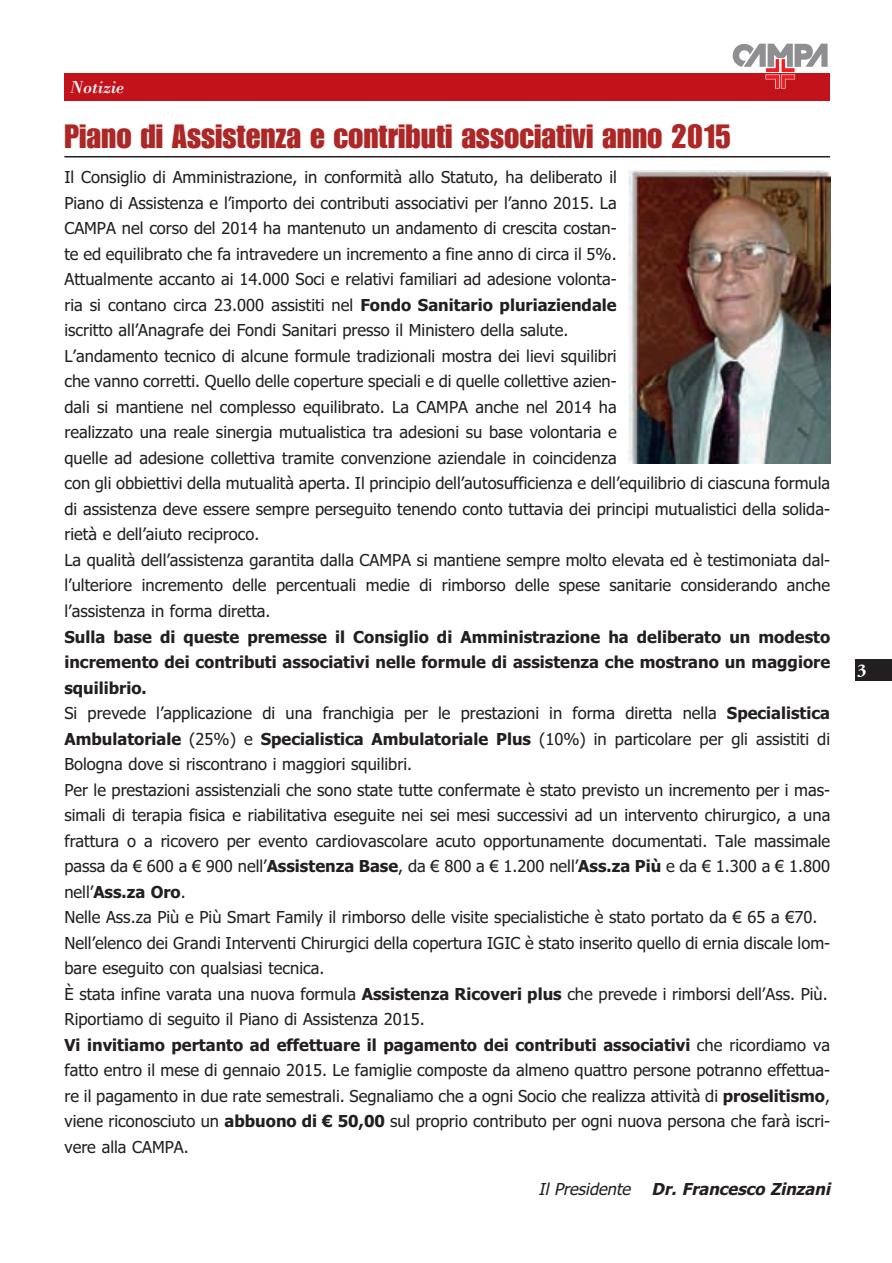
<style>
.page{position:relative;width:892px;height:1263px;background:#fff}
.page>*{position:absolute;margin:0;border:0;box-sizing:border-box;transform-origin:0 0}
.t1{font:33px "Impact LT Std";color:#ad2726}
.t2{font:italic 18px "Bodoni Std";color:#fff}
.t3{font:700 18px "Adobe Garamond Pro";color:#fff}
.t4{font:16.5px/25.5px "Tahoma";color:#231f20}
.t5{font:16.5px/25.5px "Tahoma Bold OTF";color:#231f20;text-align:justify}
.t6{font:italic 16.5px "Tahoma Bold OTF";color:#231f20}
.s1{font-family:"Tahoma Bold OTF"}
.s2{font-family:"Tahoma"}
</style>
<div class="page">
<div style="left:855px;top:660px;width:37px;height:21px;background:#231f20"></div>
<div style="left:64px;top:74px;width:766px;height:27px;background:#c2131b"></div>
<svg style="left:732px;top:44px;width:96px;height:45px"></svg>
<hr style="left:64px;top:156px;width:766px;height:1px;background:#231f20">
<img style="left:628px;top:171px;width:202px;height:293px">
<p class="t2" style="left:70px;top:81px;width:55px">Notizie</p>
<h1 class="t1" style="left:64px;top:124px;width:668px">Piano di Assistenza e contributi associativi anno 2015</h1>
<p class="t4" style="left:64px;top:166px;width:767px">Il Consiglio di Amministrazione, in conformità allo Statuto, ha deliberato il<br>Piano di Assistenza e l’importo dei contributi associativi per l’anno 2015. La<br>CAMPA nel corso del 2014 ha mantenuto un andamento di crescita costan-<br>te ed equilibrato che fa intravedere un incremento a fine anno di circa il 5%.<br>Attualmente accanto ai 14.000 Soci e relativi familiari ad adesione volonta-<br>ria si contano circa 23.000 assistiti nel <span class="s1">Fondo Sanitario pluriaziendale<br></span>iscritto all’Anagrafe dei Fondi Sanitari presso il Ministero della salute.<br>L’andamento tecnico di alcune formule tradizionali mostra dei lievi squilibri<br>che vanno corretti. Quello delle coperture speciali e di quelle collettive azien-<br>dali si mantiene nel complesso equilibrato. La CAMPA anche nel 2014 ha<br>realizzato una reale sinergia mutualistica tra adesioni su base volontaria e<br>quelle ad adesione collettiva tramite convenzione aziendale in coincidenza<br>con gli obbiettivi della mutualità aperta. Il principio dell’autosufficienza e dell’equilibrio di ciascuna formula di assistenza deve essere sempre perseguito tenendo conto tuttavia dei principi mutualistici della solida&shy;rietà e dell’aiuto reciproco.<br>La qualità dell’assistenza garantita dalla CAMPA si mantiene sempre molto elevata ed è testimoniata dal&shy;l’ulteriore incremento delle percentuali medie di rimborso delle spese sanitarie considerando anche l’assistenza in forma diretta.</p>
<p class="t5" style="left:64px;top:625px;width:767px">Sulla base di queste premesse il Consiglio di Amministrazione ha deliberato un modesto incremento dei contributi associativi nelle formule di assistenza che mostrano un maggiore squilibrio.</p>
<p class="t4" style="left:64px;top:702px;width:767px">Si prevede l’applicazione di una franchigia per le prestazioni in forma diretta nella <span class="s1">Specialistica</span></p>
<p class="t5" style="left:64px;top:727px;width:767px">Ambulatoriale <span class="s2">(25%) e</span> Specialistica Ambulatoriale Plus <span class="s2">(10%) in particolare per gli assistiti di</span></p>
<p class="t4" style="left:64px;top:753px;width:767px">Bologna dove si riscontrano i maggiori squilibri.<br>Per le prestazioni assistenziali che sono state tutte confermate è stato previsto un incremento per i mas&shy;simali di terapia fisica e riabilitativa eseguite nei sei mesi successivi ad un intervento chirurgico, a una frattura o a ricovero per evento cardiovascolare acuto opportunamente documentati. Tale massimale passa da € 600 a € 900 nell’<span class="s1">Assistenza Base</span>, da € 800 a € 1.200 nell’<span class="s1">Ass.za Più</span> e da € 1.300 a € 1.800</p>
<p class="t5" style="left:64px;top:880px;width:123px"><span class="s2">nell’</span>Ass.za Oro<span class="s2">.</span></p>
<p class="t4" style="left:64px;top:906px;width:767px">Nelle Ass.za Più e Più Smart Family il rimborso delle visite specialistiche è stato portato da € 65 a €70.<br>Nell’elenco dei Grandi Interventi Chirurgici della copertura IGIC è stato inserito quello di ernia discale lom&shy;bare eseguito con qualsiasi tecnica.<br>È stata infine varata una nuova formula <span class="s1">Assistenza Ricoveri plus</span> che prevede i rimborsi dell’Ass. Più.<br>Riportiamo di seguito il Piano di Assistenza 2015.</p>
<p class="t5" style="left:64px;top:1033px;width:767px">Vi invitiamo pertanto ad effettuare il pagamento dei contributi associativi <span class="s2">che ricordiamo va</span></p>
<p class="t4" style="left:64px;top:1059px;width:767px;text-align:justify">fatto entro il mese di gennaio 2015. Le famiglie composte da almeno quattro persone potranno effettua&shy;re il pagamento in due rate semestrali. Segnaliamo che a ogni Socio che realizza attività di <span class="s1">proselitismo</span>, viene riconosciuto un <span class="s1">abbuono di € 50,00</span> sul proprio contributo per ogni nuova persona che farà iscri&shy;vere alla CAMPA.</p>
<p class="t6" style="left:538px;top:1182px;width:296px"><span class="s2">Il Presidente</span> Dr. Francesco Zinzani</p>
<p class="t3" style="left:857px;top:659px;width:11px">3</p>
</div>
